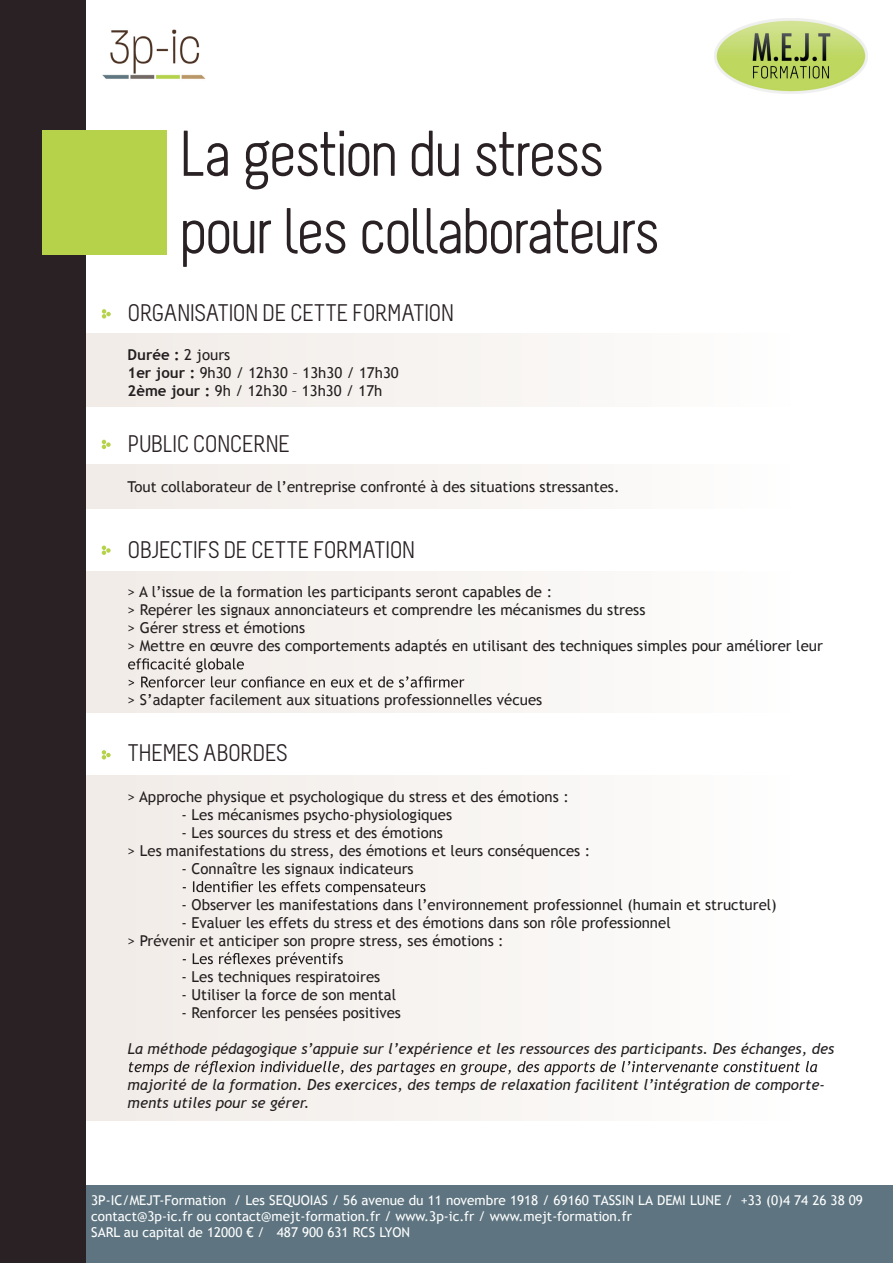
<style>
.page{position:relative;width:893px;height:1263px;background:#fff}
.page>*{position:absolute;margin:0;border:0;box-sizing:border-box;transform-origin:0 0}
.t1{font:64.5px/77.4px "Melbourne";letter-spacing:-.05em;color:#292123}
.t2{font:24px "Melbourne";letter-spacing:-.03em;color:#292123}
.t3{font:15px/18px "Trebuchet MS";color:#231f20}
.t4{font:italic 15px/18px "Trebuchet MS";color:#231f20}
.t5{font:13.5px/16.2px "Trebuchet MS";color:#fff}
.s1{font-weight:700}
</style>
<div class="page">
<div style="left:0;top:1185px;width:893px;height:78px;background:#5e7581"></div>
<div style="left:65px;top:465px;width:726px;height:43px;background:#f7f3f1"></div>
<div style="left:65px;top:571px;width:726px;height:141px;background:#f7f5f2"></div>
<div style="left:65px;top:775px;width:726px;height:345px;background:#f7f4f1"></div>
<div style="left:65px;top:334px;width:726px;height:72px;background:#f7f3f1"></div>
<div style="left:0;top:0;width:85px;height:1263px;background:#292123"></div>
<div style="left:43px;top:131px;width:124px;height:124px;background:#b5d24a"></div>
<svg style="left:128px;top:657px;width:336px;height:30px"></svg>
<svg style="left:183px;top:881px;width:242px;height:14px"></svg>
<svg style="left:183px;top:952px;width:160px;height:15px"></svg>
<svg style="left:129px;top:1061px;width:688px;height:14px"></svg>
<svg style="left:102px;top:309px;width:9px;height:10px"></svg>
<svg style="left:102px;top:440px;width:9px;height:9px"></svg>
<svg style="left:102px;top:545px;width:9px;height:10px"></svg>
<svg style="left:102px;top:750px;width:9px;height:9px"></svg>
<img style="left:102px;top:29px;width:104px;height:50px">
<img style="left:714px;top:19px;width:153px;height:74px">
<h1 class="t1" style="left:179px;top:116px;width:483px">La gestion du stress pour les collaborateurs</h1>
<h2 class="t2" style="left:128px;top:300px;width:328px">ORGANISATION DE CETTE FORMATION</h2>
<p class="t3" style="left:128px;top:346px;width:273px"><span class="s1">Durée :</span> 2 jours<br><span class="s1">1er jour :</span> 9h30 / 12h30 – 13h30 / 17h30<br><span class="s1">2ème jour :</span> 9h / 12h30 – 13h30 / 17h</p>
<h2 class="t2" style="left:128px;top:431px;width:164px">PUBLIC CONCERNE</h2>
<p class="t3" style="left:128px;top:477px;width:493px">Tout collaborateur de l’entreprise confronté à des situations stressantes.</p>
<h2 class="t2" style="left:128px;top:537px;width:289px">OBJECTIFS DE CETTE FORMATION</h2>
<p class="t3" style="left:128px;top:583px;width:697px">&gt; A l’issue de la formation les participants seront capables de :<br>&gt; Repérer les signaux annonciateurs et comprendre les mécanismes du stress<br>&gt; Gérer stress et émotions<br>&gt; Mettre en œuvre des comportements adaptés en utilisant des techniques simples pour améliorer leur</p>
<p class="t3" style="left:128px;top:691px;width:416px">&gt; S’adapter facilement aux situations professionnelles vécues</p>
<h2 class="t2" style="left:128px;top:740px;width:162px">THEMES ABORDES</h2>
<p class="t3" style="left:128px;top:788px;width:443px">&gt; Approche physique et psychologique du stress et des émotions :</p>
<p class="t3" style="left:182px;top:806px;width:272px">- Les mécanismes psycho-physiologiques</p>
<p class="t3" style="left:128px;top:824px;width:464px;text-indent:54px">- Les sources du stress et des émotions<br>&gt; Les manifestations du stress, des émotions et leurs conséquences :</p>
<p class="t3" style="left:182px;top:860px;width:234px">- Connaître les signaux indicateurs</p>
<p class="t3" style="left:182px;top:896px;width:597px">- Observer les manifestations dans l’environnement professionnel (humain et structurel)</p>
<p class="t3" style="left:128px;top:914px;width:545px;text-indent:54px">- Evaluer les effets du stress et des émotions dans son rôle professionnel &gt; Prévenir et anticiper son propre stress, ses émotions :</p>
<p class="t3" style="left:182px;top:968px;width:200px">- Les techniques respiratoires</p>
<p class="t3" style="left:182px;top:986px;width:216px">- Utiliser la force de son mental</p>
<p class="t3" style="left:182px;top:1004px;width:221px">- Renforcer les pensées positives</p>
<p class="t4" style="left:128px;top:1040px;width:708px">La méthode pédagogique s’appuie sur l’expérience et les ressources des participants. Des échanges, des</p>
<p class="t4" style="left:128px;top:1076px;width:699px">majorité de la formation. Des exercices, des temps de relaxation facilitent l’intégration de comporte&shy;ments utiles pour se gérer.</p>
<p class="t5" style="left:91px;top:1192px;width:773px">3P-IC/MEJT-Formation / Les SEQUOIAS / 56 avenue du 11 novembre 1918 / 69160 TASSIN LA DEMI LUNE / +33 (0)4 74 26 38 09 contact@3p-ic.fr ou contact@mejt-formation.fr / www.3p-ic.fr / www.mejt-formation.fr<br>SARL au capital de 12000 € / 487 900 631 RCS LYON</p>
</div>
